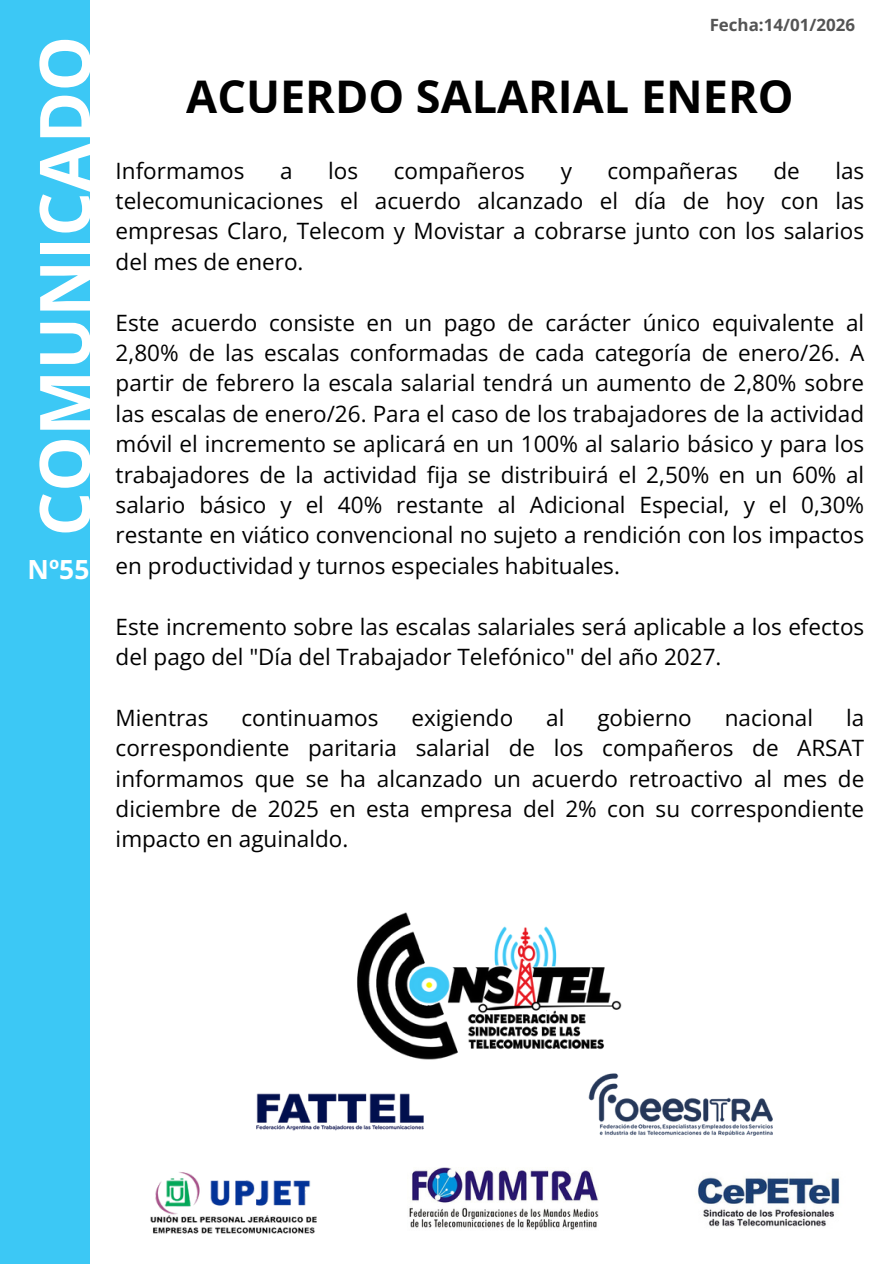
<style>
.page{position:relative;width:894px;height:1264px;background:#fff}
.page>*{position:absolute;margin:0;border:0;box-sizing:border-box;transform-origin:0 0}
.t1{font:700 70.2px "Open Sans";color:#fff}
.t2{font:700 45px "Open Sans";color:#000}
.t3{font:700 26.4px "Open Sans";color:#fff}
.t4{font:22.5px/30.5px "Open Sans";color:#000;text-align:justify}
.t5{font:700 16.95px "Open Sans";color:#545454}
</style>
<div class="page">
<div style="left:0;top:0;width:89px;height:1263px;background:#3cc8f5"></div>
<img style="left:357px;top:912px;width:265px;height:148px">
<img style="left:256px;top:1093px;width:168px;height:38px">
<img style="left:409px;top:1167px;width:189px;height:63px">
<img style="left:150px;top:1172px;width:167px;height:62px">
<img style="left:580px;top:1033px;width:193px;height:141px">
<img style="left:679px;top:1164px;width:161px;height:63px">
<h1 class="t1" style="left:15px;top:536px;width:502px;rotate:-90deg">COMUNICADO</h1>
<p class="t3" style="left:28px;top:551px;width:63px">Nº55</p>
<p class="t5" style="left:709px;top:13px;width:147px">Fecha:14/01/2026</p>
<h2 class="t2" style="left:186px;top:64px;width:608px">ACUERDO SALARIAL ENERO</h2>
<p class="t4" style="left:116px;top:154px;width:130px">Informamos</p>
<p class="t4" style="left:280px;top:154px;width:14px">a</p>
<p class="t4" style="left:328px;top:154px;width:31px">los</p>
<p class="t4" style="left:393px;top:154px;width:133px">compañeros</p>
<p class="t4" style="left:560px;top:154px;width:13px">y</p>
<p class="t4" style="left:607px;top:154px;width:132px">compañeras</p>
<p class="t4" style="left:773px;top:154px;width:28px">de</p>
<p class="t4" style="left:116px;top:154px;width:750px;text-indent:719px">las telecomunicaciones el acuerdo alcanzado el día de hoy con las empresas Claro, Telecom y Movistar a cobrarse junto con los salarios del mes de enero.</p>
<p class="t4" style="left:116px;top:306px;width:750px">Este acuerdo consiste en un pago de carácter único equivalente al 2,80% de las escalas conformadas de cada categoría de enero/26. A partir de febrero la escala salarial tendrá un aumento de 2,80% sobre las escalas de enero/26. Para el caso de los trabajadores de la actividad móvil el incremento se aplicará en un 100% al salario básico y para los trabajadores de la actividad fija se distribuirá el 2,50% en un 60% al salario básico y el 40% restante al Adicional Especial, y el 0,30% restante en viático convencional no sujeto a rendición con los impactos en productividad y turnos especiales habituales.</p>
<p class="t4" style="left:116px;top:610px;width:749px">Este incremento sobre las escalas salariales será aplicable a los efectos del pago del "Día del Trabajador Telefónico" del año 2027.</p>
<p class="t4" style="left:116px;top:701px;width:94px">Mientras</p>
<p class="t4" style="left:241px;top:701px;width:138px">continuamos</p>
<p class="t4" style="left:411px;top:701px;width:103px">exigiendo</p>
<p class="t4" style="left:546px;top:701px;width:20px">al</p>
<p class="t4" style="left:597px;top:701px;width:96px">gobierno</p>
<p class="t4" style="left:724px;top:701px;width:90px">nacional</p>
<p class="t4" style="left:116px;top:701px;width:750px;text-indent:730px">la correspondiente paritaria salarial de los compañeros de ARSAT informamos que se ha alcanzado un acuerdo retroactivo al mes de diciembre de 2025 en esta empresa del 2% con su correspondiente impacto en aguinaldo.</p>
</div>
